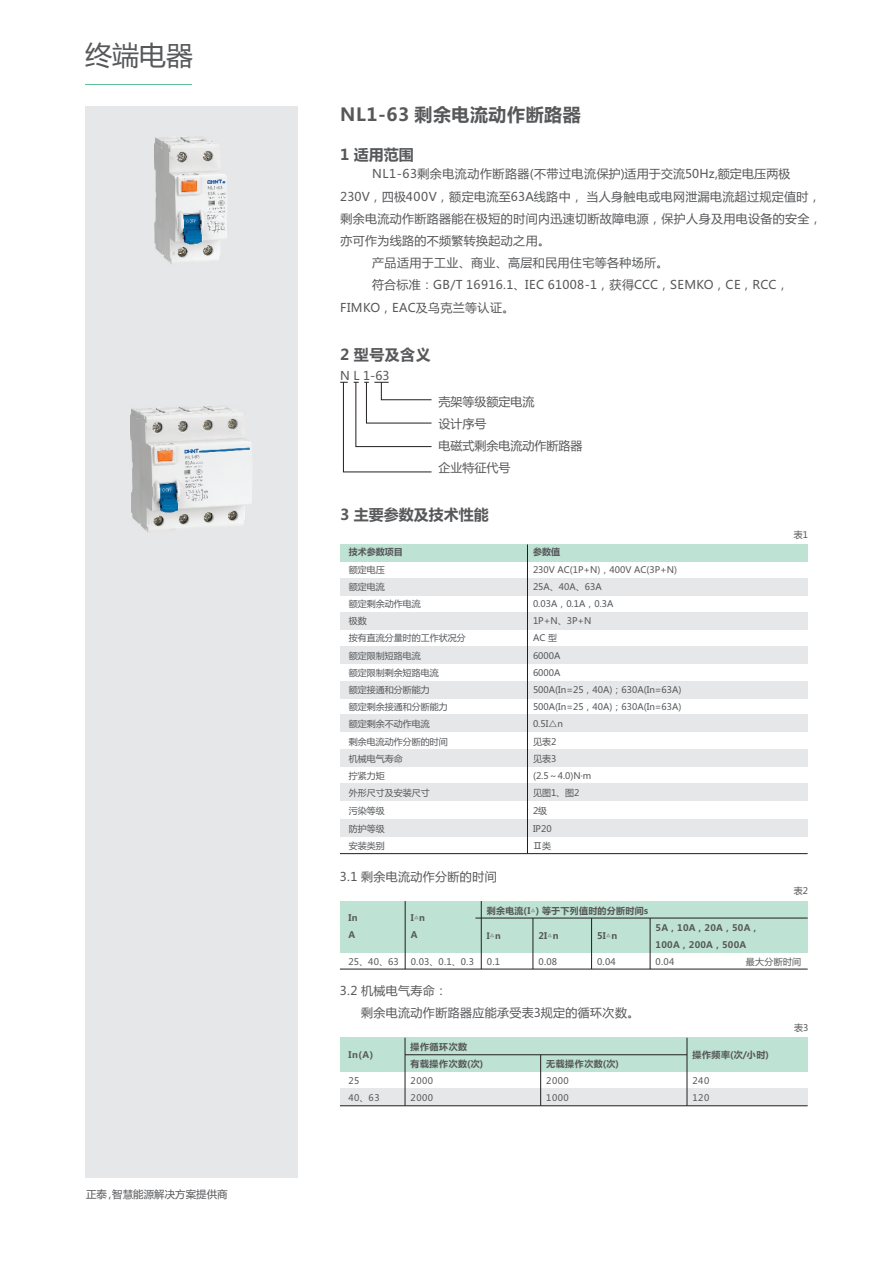
<style>
.page{position:relative;width:893px;height:1263px;background:#fff}
.page>*{position:absolute;margin:0;border:0;box-sizing:border-box;transform-origin:0 0}
.t1{font:27px "Microsoft Ya Hei";color:#57585a}
.t2{font:700 18px "Microsoft Ya Hei";letter-spacing:.03em;color:#57585a}
.t3{font:700 15px "Microsoft Ya Hei";color:#57585a}
.t4{font:12px/22.2px "Microsoft Ya Hei";letter-spacing:.03em;color:#57585a}
.t5{font:12px/22.2px "Microsoft Ya Hei";color:#57585a}
.t6{font:10.5px "Microsoft Ya Hei";color:#57585a}
.t7{font:9px/17.2px "Microsoft Ya Hei";color:#57585a}
.t8{font:700 9px/17px "Microsoft Ya Hei";letter-spacing:.03em;color:#57585a}
.t9{font:700 9px/17px "Microsoft Ya Hei";letter-spacing:.06em;color:#57585a}
.t10{font:9px/17px "Microsoft Ya Hei";letter-spacing:.06em;color:#57585a}
.t11{font:700 8.7px "Microsoft Ya Hei";color:#57585a}
.s1{font-weight:700}
.s2{font-family:"Sim Hei"}
.s3{font-size:9px}
.s4{font-weight:400}
</style>
<div class="page">
<hr style="left:85px;top:84px;width:106px;height:1px;background:#5dc094">
<div style="left:85px;top:106px;width:213px;height:1072px;background:#e6e7e9"></div>
<img style="left:130px;top:406px;width:122px;height:127px">
<img style="left:155px;top:136px;width:72px;height:128px">
<svg style="left:340px;top:382px;width:92px;height:90px"></svg>
<div style="left:340px;top:819px;width:468px;height:17px;background:#e6e7e9"></div>
<div style="left:340px;top:578px;width:468px;height:17px;background:#e6e7e9"></div>
<div style="left:340px;top:612px;width:468px;height:17px;background:#e6e7e9"></div>
<div style="left:340px;top:647px;width:468px;height:17px;background:#e6e7e9"></div>
<div style="left:340px;top:681px;width:468px;height:17px;background:#e6e7e9"></div>
<div style="left:340px;top:715px;width:468px;height:17px;background:#e6e7e9"></div>
<div style="left:340px;top:749px;width:468px;height:17px;background:#e6e7e9"></div>
<div style="left:340px;top:783px;width:468px;height:17px;background:#e6e7e9"></div>
<div style="left:340px;top:544px;width:468px;height:17px;background:#bee2d3"></div>
<hr style="left:340px;top:853px;width:468px;height:1px;background:#231f20">
<hr style="left:527px;top:544px;width:1px;height:310px;background:#231f20">
<div style="left:340px;top:1038px;width:468px;height:34px;background:#bee2d3"></div>
<div style="left:340px;top:901px;width:468px;height:51px;background:#bee2d3"></div>
<hr style="left:340px;top:969px;width:468px;height:1px;background:#231f20">
<hr style="left:405px;top:901px;width:1px;height:68px;background:#231f20">
<div style="left:340px;top:1089px;width:468px;height:17px;background:#e6e7e9"></div>
<hr style="left:405px;top:1054px;width:282px;height:1px;background:#231f20">
<hr style="left:475px;top:918px;width:333px;height:1px;background:#231f20">
<hr style="left:481px;top:901px;width:1px;height:68px;background:#231f20">
<hr style="left:533px;top:918px;width:1px;height:51px;background:#231f20">
<hr style="left:591px;top:918px;width:1px;height:51px;background:#231f20">
<hr style="left:650px;top:918px;width:1px;height:51px;background:#231f20">
<hr style="left:340px;top:1105px;width:468px;height:1px;background:#231f20">
<hr style="left:405px;top:1038px;width:1px;height:68px;background:#231f20">
<hr style="left:540px;top:1055px;width:1px;height:51px;background:#231f20">
<hr style="left:687px;top:1038px;width:1px;height:68px;background:#231f20">
<p class="t1" style="left:85px;top:43px;width:109px">终端电器</p>
<p class="t6" style="left:86px;top:1189px;width:143px">正泰，智慧能源解决方案提供商</p>
<p class="t2" style="left:340px;top:107px;width:242px">NL1-63 剩余电流动作断路器</p>
<p class="t3" style="left:340px;top:147px;width:75px">1 适用范围</p>
<p class="t4" style="left:372px;top:164px;width:420px">NL1-63剩余电流动作断路器(不带过电流保护)适用于交流50Hz,额定电压两极</p>
<p class="t4" style="left:340px;top:186px;width:482px">230V，四极400V，额定电流至63A线路中， 当人身触电或电网泄漏电流超过规定值时，</p>
<p class="t4" style="left:340px;top:208px;width:483px">剩余电流动作断路器能在极短的时间内迅速切断故障电源，保护人身及用电设备的安全，</p>
<p class="t4" style="left:340px;top:231px;width:211px">亦可作为线路的不频繁转换起动之用。</p>
<p class="t4" style="left:372px;top:253px;width:298px">产品适用于工业、商业、高层和民用住宅等各种场所。</p>
<p class="t4" style="left:372px;top:275px;width:418px">符合标准：GB/T 16916.1、IEC 61008-1，获得CCC，SEMKO，CE，RCC，</p>
<p class="t4" style="left:340px;top:297px;width:176px">FIMKO，EAC及乌克兰等认证。</p>
<p class="t3" style="left:340px;top:348px;width:92px">2 型号及含义</p>
<p class="t4" style="left:340px;top:365px;width:51px">N L 1-63</p>
<p class="t5" style="left:438px;top:391px;width:145px">壳架等级额定电流<br>设计序号<br>电磁式剩余电流动作断路器企业特征代号</p>
<p class="t3" style="left:340px;top:508px;width:150px">3 主要参数及技术性能</p>
<p class="t7" style="left:794px;top:526px;width:16px">表1</p>
<p class="t7" style="left:349px;top:544px;width:118px"><span class="s1">技术参数项目<br></span>额定电压<br>额定电流<br>额定剩余动作电流<br>极数<br>按有直流分量时的工作状况分额定限制短路电流<br>额定限制剩余短路电流<br>额定接通和分断能力<br>额定剩余接通和分断能力<br>额定剩余不动作电流<br>剩余电流动作分断的时间<br>机械电气寿命<br>拧紧力矩<br>外形尺寸及安装尺寸</p>
<p class="t7" style="left:349px;top:803px;width:37px;text-align:justify">污染等级防护等级安装类别</p>
<p class="t7" style="left:533px;top:544px;width:150px"><span class="s1">参数值<br></span>230V AC(1P+N)，400V AC(3P+N)<br>25A、40A、63A<br>0.03A，0.1A，0.3A<br>1P+N、3P+N<br>AC 型<br>6000A<br>6000A<br>500A(In=25，40A)；630A(In=63A)<br>500A(In=25，40A)；630A(In=63A)<br>0.5I<span class="s2">△</span>n<br>见表2<br>见表3<br>(2.5～4.0)N·m<br>见图1、图2</p>
<p class="t7" style="left:533px;top:803px;width:20px">2级<br>IP20<br>Ⅱ类</p>
<p class="t4" style="left:340px;top:866px;width:158px">3.1 剩余电流动作分断的时间</p>
<p class="t8" style="left:411px;top:910px;width:16px">I△n<br>A</p>
<p class="t8" style="left:487px;top:903px;width:163px">剩余电流(I△) 等于下列值时的分断时间s</p>
<p class="t11" style="left:487px;top:932px;width:15px">I<span class="s3">△</span>n</p>
<p class="t7" style="left:487px;top:954px;width:15px">0.1</p>
<p class="t8" style="left:348px;top:910px;width:11px">In<br>A</p>
<p class="t7" style="left:348px;top:954px;width:52px">25、40、63</p>
<p class="t7" style="left:411px;top:954px;width:65px">0.03、0.1、0.3</p>
<p class="t8" style="left:538px;top:928px;width:22px">2I△n</p>
<p class="t7" style="left:538px;top:954px;width:20px">0.08</p>
<p class="t8" style="left:597px;top:928px;width:22px">5I△n</p>
<p class="t7" style="left:597px;top:954px;width:20px">0.04</p>
<p class="t4" style="left:361px;top:981px;width:280px;text-indent:-21px">3.2 机械电气寿命：<br>剩余电流动作断路器应能承受表3规定的循环次数。</p>
<p class="t8" style="left:348px;top:1047px;width:26px">In(A)</p>
<p class="t9" style="left:411px;top:1039px;width:74px">操作循环次数<br>有载操作次数(次)</p>
<p class="t7" style="left:348px;top:1073px;width:33px">25<br>40、63</p>
<p class="t10" style="left:411px;top:1073px;width:24px">2000<br>2000</p>
<p class="t8" style="left:546px;top:1056px;width:74px">无载操作次数(次)<br><span class="s4">2000<br>1000</span></p>
<p class="t7" style="left:794px;top:883px;width:16px">表2</p>
<p class="t8" style="left:656px;top:920px;width:105px">5A，10A，20A，50A，<br>100A，200A，500A<br><span class="s4">0.04</span></p>
<p class="t7" style="left:746px;top:954px;width:57px">最大分断时间</p>
<p class="t8" style="left:692px;top:1047px;width:78px">操作频率(次/小时)</p>
<p class="t7" style="left:692px;top:1073px;width:18px">240<br>120</p>
<p class="t7" style="left:794px;top:1020px;width:16px">表3</p>
</div>
